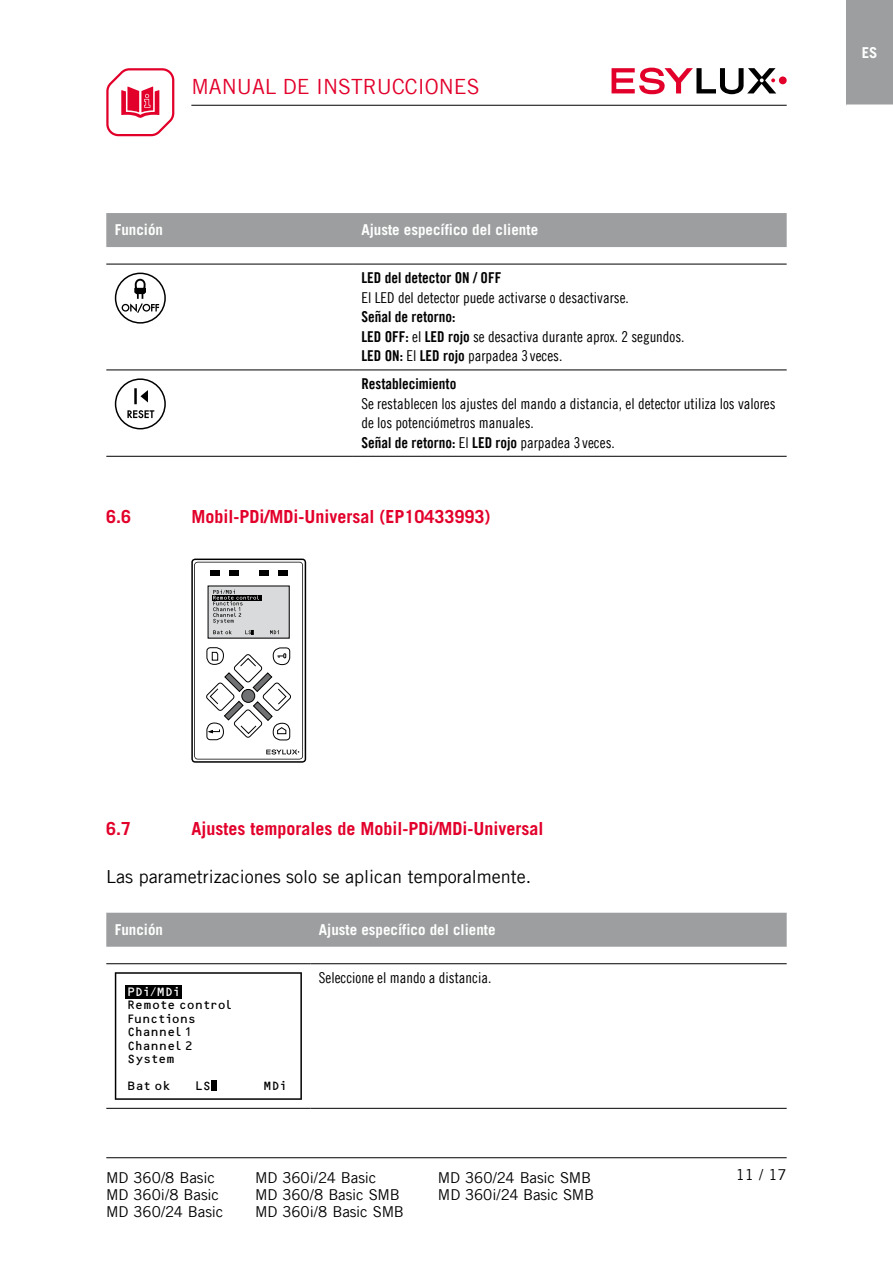
<style>
.page{position:relative;width:893px;height:1263px;background:#fff}
.page>*{position:absolute;margin:0;border:0;box-sizing:border-box;transform-origin:0 0}
.t1{font:21px "Trade Gothic LT Com";color:#e2002b}
.Fließtext{font:700 18px "Trade Gothic LT Com";color:#e2002b}
.Fließtext-2{font:18px "Trade Gothic LT Com";color:#000}
.t2{font:15px/19.5px "Trade Gothic LT Com Cn 18";color:#000}
.t3{font:15px "Trade Gothic LT Com";letter-spacing:-.01em;color:#000}
.t4{font:15px "Trade Gothic LT Com Bd Cn 20";color:#000}
.t5{font:700 15px "Trade Gothic LT Com";color:#fff}
.t6{font:12.45px "OCR B Bar Code Pro";color:#000}
.s1{font-family:"Trade Gothic LT Com Bd Cn 20"}
.s2{font-family:"Trade Gothic LT Com Cn 18"}
</style>
<div class="page">
<div style="left:779px;top:76px;width:8px;height:8px;background:#e2002b;border-radius:50%"></div>
<svg style="left:612px;top:68px;width:164px;height:26px"></svg>
<svg style="left:106px;top:68px;width:69px;height:69px"></svg>
<hr style="left:106px;top:1157px;width:681px;height:1px;background:#000">
<div style="left:846px;top:0;width:47px;height:105px;background:#9c9e9f"></div>
<hr style="left:846px;top:104px;width:47px;height:2px;background:#fff">
<hr style="left:191px;top:105px;width:596px;height:1px;background:#000">
<div style="left:106px;top:213px;width:681px;height:34px;background:#9c9e9f"></div>
<hr style="left:106px;top:370px;width:247px;height:1px;background:#000">
<hr style="left:353px;top:370px;width:434px;height:1px;background:#000">
<hr style="left:106px;top:456px;width:247px;height:1px;background:#000">
<hr style="left:353px;top:456px;width:434px;height:1px;background:#000">
<hr style="left:106px;top:264px;width:247px;height:1px;background:#000">
<hr style="left:353px;top:264px;width:434px;height:1px;background:#000">
<svg style="left:115px;top:273px;width:51px;height:51px"></svg>
<svg style="left:115px;top:378px;width:51px;height:51px"></svg>
<svg style="left:191px;top:559px;width:115px;height:204px"></svg>
<div style="left:106px;top:913px;width:681px;height:34px;background:#9c9e9f"></div>
<hr style="left:106px;top:1108px;width:204px;height:1px;background:#000">
<hr style="left:310px;top:1108px;width:477px;height:1px;background:#000">
<hr style="left:106px;top:963px;width:204px;height:1px;background:#000">
<hr style="left:310px;top:963px;width:477px;height:1px;background:#000">
<svg style="left:115px;top:972px;width:187px;height:128px"></svg>
<h1 class="t1" style="left:191px;top:73px;width:290px">MANUAL DE INSTRUCCIONES</h1>
<p class="t5" style="left:115px;top:221px;width:50px">Función</p>
<p class="t5" style="left:361px;top:221px;width:178px">Ajuste específico del cliente</p>
<p class="t4" style="left:361px;top:269px;width:141px">LED del detector ON / OFF</p>
<p class="t2" style="left:361px;top:288px;width:269px">El LED del detector puede activarse o desactivarse.</p>
<p class="t4" style="left:361px;top:308px;width:96px">Señal de retorno:</p>
<p class="t2" style="left:361px;top:327px;width:325px"><span class="s1">LED OFF:</span> el <span class="s1">LED rojo</span> se desactiva durante aprox. 2 segundos.</p>
<p class="t2" style="left:361px;top:346px;width:202px"><span class="s1">LED ON:</span> El <span class="s1">LED rojo</span> parpadea 3 veces.</p>
<p class="t4" style="left:361px;top:375px;width:96px">Restablecimiento</p>
<p class="t2" style="left:361px;top:393px;width:416px">Se restablecen los ajustes del mando a distancia, el detector utiliza los valores de los potenciómetros manuales.</p>
<p class="t4" style="left:361px;top:433px;width:255px">Señal de retorno: <span class="s2">El</span> LED rojo <span class="s2">parpadea 3 veces.</span></p>
<p class="Fließtext" style="left:106px;top:505px;width:27px">6.6</p>
<p class="Fließtext" style="left:191px;top:505px;width:301px">Mobil-PDi/MDi-Universal (EP10433993)</p>
<p class="t5" style="left:862px;top:43px;width:17px">ES</p>
<p class="Fließtext" style="left:106px;top:817px;width:27px">6.7</p>
<p class="Fließtext" style="left:191px;top:817px;width:354px">Ajustes temporales de Mobil-PDi/MDi-Universal</p>
<p class="Fließtext-2" style="left:106px;top:865px;width:426px">Las parametrizaciones solo se aplican temporalmente.</p>
<p class="t5" style="left:115px;top:920px;width:50px">Función</p>
<p class="t5" style="left:319px;top:920px;width:178px">Ajuste específico del cliente</p>
<p class="t6" style="left:188px;top:1000px;width:47px">□■▼ □●</p>
<p class="t6" style="left:135px;top:1014px;width:63px">◆■ ▼ □■▲</p>
<p class="t6" style="left:152px;top:1027px;width:32px">■■ ●</p>
<p class="t6" style="left:152px;top:1041px;width:32px">■■ ●</p>
<p class="t2" style="left:319px;top:968px;width:174px">Seleccione el mando a distancia.</p>
<p class="t3" style="left:106px;top:1169px;width:110px">MD 360/8 Basic</p>
<p class="t3" style="left:255px;top:1169px;width:123px">MD 360i/24 Basic</p>
<p class="t3" style="left:438px;top:1169px;width:155px">MD 360/24 Basic SMB</p>
<p class="t3" style="left:106px;top:1186px;width:114px">MD 360i/8 Basic</p>
<p class="t3" style="left:255px;top:1186px;width:146px">MD 360/8 Basic SMB</p>
<p class="t3" style="left:438px;top:1186px;width:158px">MD 360i/24 Basic SMB</p>
<p class="t3" style="left:106px;top:1203px;width:119px">MD 360/24 Basic</p>
<p class="t3" style="left:255px;top:1203px;width:150px">MD 360i/8 Basic SMB</p>
<p class="t3" style="left:736px;top:1166px;width:52px">11 / 17</p>
</div>
